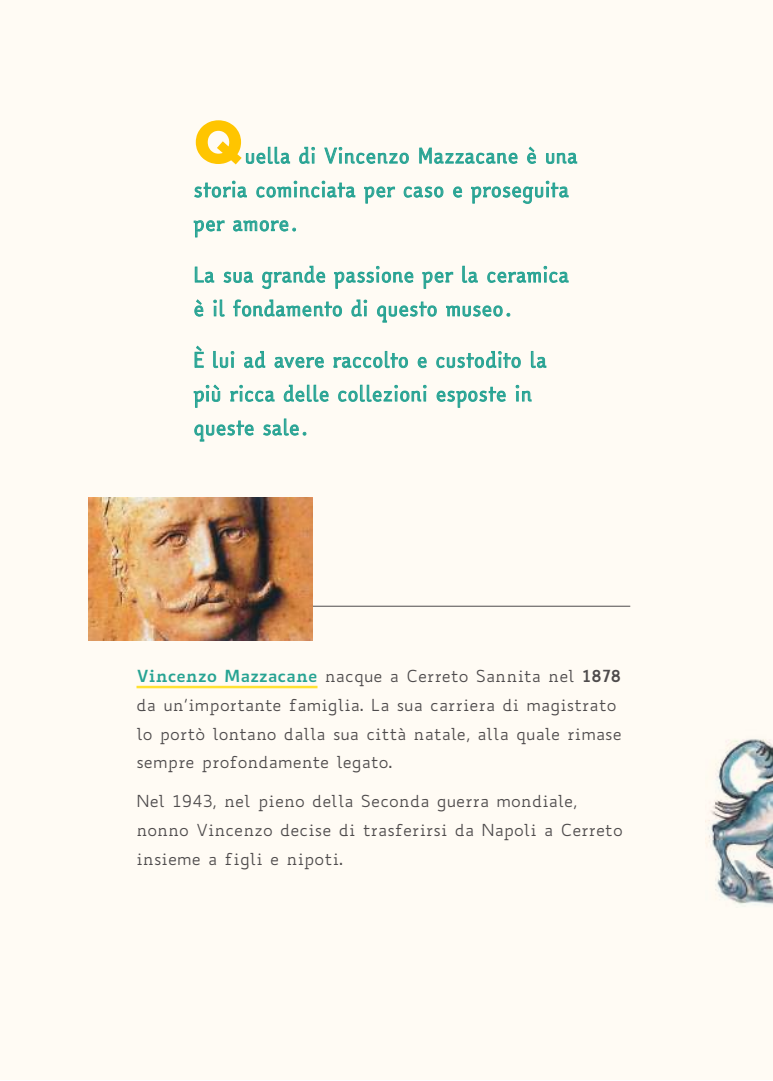
<style>
.page{position:relative;width:773px;height:1081px;background:#fff}
.page>*{position:absolute;margin:0;border:0;box-sizing:border-box;transform-origin:0 0}
.t1{font:900 60px "Gotham";color:#ffc500}
.t2{font:20px/33.8px "Easy Reading PRO";color:#27a393}
.t3{font:16.25px/28.8px "Biancoenero";color:#4e4b4c}
.s1{font-weight:700;color:#27a393}
.s2{font-weight:700}
</style>
<div class="page">
<div style="left:0;top:0;width:772px;height:1079px;background:#fffbf4"></div>
<img style="left:705px;top:739px;width:67px;height:168px">
<hr style="left:136px;top:606px;width:494px;height:1px;background:#4e4b4c">
<svg style="left:246px;top:147px;width:44px;height:17px"></svg>
<svg style="left:299px;top:147px;width:16px;height:17px"></svg>
<svg style="left:324px;top:147px;width:85px;height:17px"></svg>
<svg style="left:419px;top:147px;width:98px;height:17px"></svg>
<svg style="left:527px;top:146px;width:9px;height:18px"></svg>
<svg style="left:546px;top:152px;width:31px;height:12px"></svg>
<svg style="left:194px;top:180px;width:53px;height:18px"></svg>
<svg style="left:256px;top:180px;width:99px;height:18px"></svg>
<svg style="left:364px;top:186px;width:31px;height:18px"></svg>
<svg style="left:403px;top:186px;width:40px;height:12px"></svg>
<svg style="left:453px;top:186px;width:9px;height:12px"></svg>
<svg style="left:471px;top:180px;width:97px;height:24px"></svg>
<svg style="left:193px;top:220px;width:32px;height:17px"></svg>
<svg style="left:233px;top:220px;width:63px;height:12px"></svg>
<svg style="left:195px;top:266px;width:19px;height:17px"></svg>
<svg style="left:223px;top:271px;width:30px;height:12px"></svg>
<svg style="left:262px;top:266px;width:63px;height:23px"></svg>
<svg style="left:334px;top:266px;width:79px;height:23px"></svg>
<svg style="left:422px;top:271px;width:31px;height:18px"></svg>
<svg style="left:462px;top:266px;width:16px;height:17px"></svg>
<svg style="left:487px;top:266px;width:81px;height:17px"></svg>
<svg style="left:194px;top:299px;width:9px;height:18px"></svg>
<svg style="left:213px;top:299px;width:12px;height:18px"></svg>
<svg style="left:233px;top:299px;width:109px;height:18px"></svg>
<svg style="left:351px;top:299px;width:16px;height:18px"></svg>
<svg style="left:377px;top:301px;width:60px;height:22px"></svg>
<svg style="left:446px;top:305px;width:64px;height:12px"></svg>
<svg style="left:194px;top:345px;width:10px;height:23px"></svg>
<svg style="left:213px;top:351px;width:21px;height:17px"></svg>
<svg style="left:244px;top:351px;width:21px;height:17px"></svg>
<svg style="left:274px;top:357px;width:50px;height:11px"></svg>
<svg style="left:333px;top:351px;width:75px;height:17px"></svg>
<svg style="left:417px;top:357px;width:10px;height:11px"></svg>
<svg style="left:436px;top:351px;width:85px;height:17px"></svg>
<svg style="left:530px;top:351px;width:16px;height:17px"></svg>
<svg style="left:193px;top:384px;width:27px;height:24px"></svg>
<svg style="left:230px;top:385px;width:45px;height:17px"></svg>
<svg style="left:283px;top:384px;width:46px;height:18px"></svg>
<svg style="left:338px;top:384px;width:89px;height:18px"></svg>
<svg style="left:436px;top:386px;width:70px;height:22px"></svg>
<svg style="left:515px;top:385px;width:16px;height:17px"></svg>
<svg style="left:194px;top:420px;width:60px;height:22px"></svg>
<svg style="left:263px;top:418px;width:43px;height:18px"></svg>
<hr style="left:136px;top:686px;width:181px;height:2px;background:#ffe132">
<img style="left:89px;top:498px;width:223px;height:142px">
<h1 class="t1" style="left:193px;top:119px;width:51px">Q</h1>
<p class="t2" style="left:193px;top:139px;width:386px;text-indent:51px">uella di Vincenzo Mazzacane è una storia cominciata per caso e proseguita per amore.</p>
<p class="t2" style="left:193px;top:258px;width:377px">La sua grande passione per la ceramica è il fondamento di questo museo.</p>
<p class="t2" style="left:193px;top:343px;width:355px">È lui ad avere raccolto e custodito la più ricca delle collezioni esposte in queste sale.</p>
<p class="t3" style="left:136px;top:661px;width:486px"><span class="s1">Vincenzo Mazzacane</span> nacque a Cerreto Sannita nel <span class="s2">1878 </span>da un’importante famiglia. La sua carriera di magistrato lo portò lontano dalla sua città natale, alla quale rimase sempre profondamente legato.</p>
<p class="t3" style="left:136px;top:786px;width:487px">Nel 1943, nel pieno della Seconda guerra mondiale, nonno Vincenzo decise di trasferirsi da Napoli a Cerreto insieme a figli e nipoti.</p>
</div>
